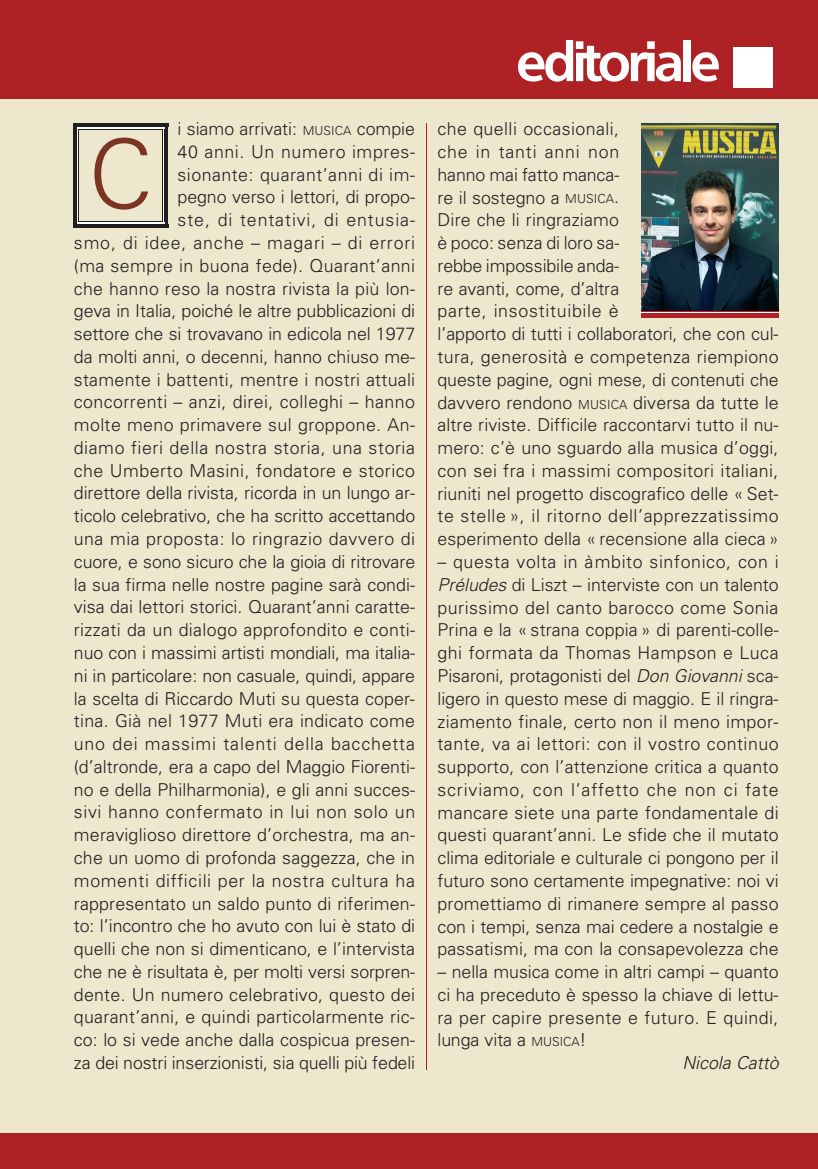
<style>
.page{position:relative;width:818px;height:1169px;background:#fff}
.page>*{position:absolute;margin:0;border:0;box-sizing:border-box;transform-origin:0 0}
.t1{font:95.9px "Adv P2 A67";color:#7c3525}
.t2{font:52.32px "Adv T3020 B";letter-spacing:-.05em;color:#fff}
.t3{font:17.85px/22.8px "Adv P2 A67";letter-spacing:.01em;color:#231f20;text-align:justify}
.t4{font:17.85px "Adv P2 A71";color:#231f20}
.s1{font-family:"Adv Pi 3"}
.s2{font-size:12.42px}
.s3{font-family:"Adv P2 A71"}
</style>
<div class="page">
<div style="left:0;top:0;width:818px;height:1168px;background:#ede7ce"></div>
<hr style="left:426px;top:123px;width:1px;height:946px;background:#ae2226">
<hr style="left:73px;top:123px;width:95px;height:4px;background:#231f20">
<svg style="left:77px;top:223px;width:87px;height:4px"></svg>
<hr style="left:73px;top:123px;width:4px;height:104px;background:#231f20">
<hr style="left:164px;top:123px;width:4px;height:104px;background:#231f20">
<hr style="left:77px;top:127px;width:87px;height:2px;background:#fff">
<hr style="left:77px;top:222px;width:87px;height:1px;background:#fff">
<hr style="left:77px;top:127px;width:2px;height:96px;background:#fff">
<hr style="left:162px;top:127px;width:2px;height:96px;background:#fff">
<hr style="left:79px;top:129px;width:83px;height:1px;background:#231f20">
<hr style="left:79px;top:221px;width:83px;height:1px;background:#231f20">
<hr style="left:79px;top:129px;width:1px;height:93px;background:#231f20">
<hr style="left:162px;top:129px;width:1px;height:93px;background:#231f20">
<div style="left:0;top:0;width:818px;height:98px;background:#ae2226"></div>
<div style="left:0;top:1133px;width:818px;height:35px;background:#ae2226"></div>
<img style="left:641px;top:123px;width:137px;height:188px">
<div style="left:641px;top:313px;width:138px;height:5px;background:#ae2226"></div>
<hr style="left:641px;top:311px;width:138px;height:2px;background:#fff">
<hr style="left:641px;top:311px;width:138px;height:1px;background:#ae2226">
<h2 class="t2" style="left:516px;top:40px;width:264px">editoriale <span class="s1">&amp;</span></h2>
<p class="t3" style="left:74px;top:119px;width:343px;text-align:right">i siamo arrivati: <span class="s2">MUSICA</span> compie<br>40 anni. Un numero impres-<br>sionante: quarant’anni di im-<br>pegno verso i lettori, di propo-<br>ste, di tentativi, di entusia-<br>smo, di idee, anche – magari – di errori (ma sempre in buona fede). Quarant’anni che hanno reso la nostra rivista la piu` lon&shy;geva in Italia, poiche´ le altre pubblicazioni di settore che si trovavano in edicola nel 1977 da molti anni, o decenni, hanno chiuso me&shy;stamente i battenti, mentre i nostri attuali concorrenti – anzi, direi, colleghi – hanno molte meno primavere sul groppone. An&shy;diamo fieri della nostra storia, una storia che Umberto Masini, fondatore e storico direttore della rivista, ricorda in un lungo ar&shy;ticolo celebrativo, che ha scritto accettando una mia proposta: lo ringrazio davvero di cuore, e sono sicuro che la gioia di ritrovare la sua firma nelle nostre pagine sara` condi&shy;visa dai lettori storici. Quarant’anni caratte&shy;rizzati da un dialogo approfondito e conti&shy;nuo con i massimi artisti mondiali, ma italia&shy;ni in particolare: non casuale, quindi, appare la scelta di Riccardo Muti su questa coper&shy;tina. Gia` nel 1977 Muti era indicato come uno dei massimi talenti della bacchetta (d’altronde, era a capo del Maggio Fiorenti&shy;no e della Philharmonia), e gli anni succes&shy;sivi hanno confermato in lui non solo un meraviglioso direttore d’orchestra, ma an&shy;che un uomo di profonda saggezza, che in momenti difficili per la nostra cultura ha rappresentato un saldo punto di riferimen&shy;to: l’incontro che ho avuto con lui e` stato di quelli che non si dimenticano, e l’intervista che ne e` risultata e`, per molti versi sorpren&shy;dente. Un numero celebrativo, questo dei quarant’anni, e quindi particolarmente ric&shy;co: lo si vede anche dalla cospicua presen&shy;za dei nostri inserzionisti, sia quelli piu` fedeli</p>
<p class="t3" style="left:437px;top:119px;width:343px;text-align:left">che quelli occasionali,<br>che in tanti anni non<br>hanno mai fatto manca-<br>re il sostegno a <span class="s2">MUSICA</span>.<br>Dire che li ringraziamo<br>e` poco: senza di loro sa-<br>rebbe impossibile anda-<br>re avanti, come, d’altra<br>parte, insostituibile e`<br>l’apporto di tutti i collaboratori, che con cul&shy;tura, generosita` e competenza riempiono queste pagine, ogni mese, di contenuti che davvero rendono <span class="s2">MUSICA</span> diversa da tutte le altre riviste. Difficile raccontarvi tutto il nu&shy;mero: c’e` uno sguardo alla musica d’oggi, con sei fra i massimi compositori italiani, riuniti nel progetto discografico delle « Set&shy;te stelle », il ritorno dell’apprezzatissimo esperimento della « recensione alla cieca »</p>
<h1 class="t1" style="left:89px;top:139px;width:65px">C</h1>
<p class="t3" style="left:437px;top:552px;width:343px">– questa volta in a`mbito sinfonico, con i <span class="s3">Pre´ ludes</span> di Liszt – interviste con un talento purissimo del canto barocco come Sonia Prina e la « strana coppia » di parenti-colle&shy;ghi formata da Thomas Hampson e Luca Pisaroni, protagonisti del <span class="s3">Don Giovanni</span> sca&shy;ligero in questo mese di maggio. E il ringra&shy;ziamento finale, certo non il meno impor&shy;tante, va ai lettori: con il vostro continuo supporto, con l’attenzione critica a quanto scriviamo, con l’affetto che non ci fate mancare siete una parte fondamentale di questi quarant’anni. Le sfide che il mutato clima editoriale e culturale ci pongono per il futuro sono certamente impegnative: noi vi promettiamo di rimanere sempre al passo con i tempi, senza mai cedere a nostalgie e passatismi, ma con la consapevolezza che</p>
<p class="t3" style="left:437px;top:961px;width:342px">– nella musica come in altri campi – quanto ci ha preceduto e` spesso la chiave di lettu&shy;ra per capire presente e futuro. E quindi, lunga vita a <span class="s2">MUSICA</span>!</p>
<p class="t4" style="left:682px;top:1055px;width:97px">Nicola Catto`</p>
</div>
